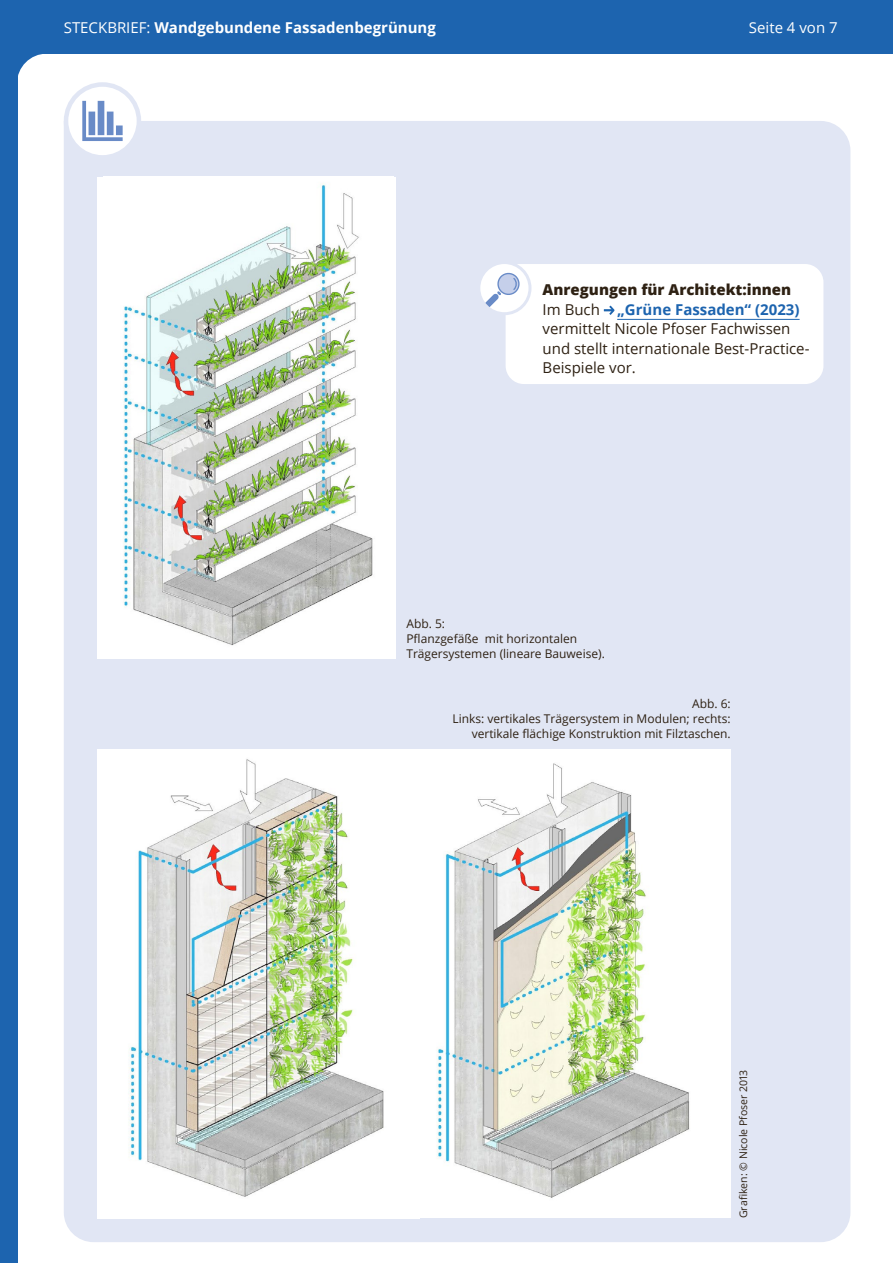
<style>
.page{position:relative;width:893px;height:1263px;background:#fff}
.page>*{position:absolute;margin:0;border:0;box-sizing:border-box;transform-origin:0 0}
.Head_10_13_pt_mit_Ab{font:15px/19.5px "Open Sans";color:#2e2113}
.t1{font:700 15px "Open Sans";color:#fff}
.t2{font:15px "Open Sans";color:#fff}
.Text_8_10_pt{font:12px/15px "Open Sans";color:#2e2113}
.Bildquelle{font:10.5px "Open Sans";color:#2e2113}
.s1{font-weight:400}
.s2{font-weight:800}
.s3{font-weight:700;color:#1d64af}
</style>
<div class="page">
<div style="left:63px;top:121px;width:788px;height:1121px;background:#e1e6f4"></div>
<svg style="left:479px;top:262px;width:51px;height:52px"></svg>
<div style="left:477px;top:261px;width:54px;height:54px;border:3px solid #e1e6f4;border-radius:50%"></div>
<svg style="left:484px;top:260px;width:344px;height:129px"></svg>
<svg style="left:66px;top:84px;width:73px;height:73px"></svg>
<svg style="left:82px;top:101px;width:41px;height:40px"></svg>
<div style="left:64px;top:82px;width:77px;height:78px;border:4px solid #e1e6f4;border-radius:50%"></div>
<div style="left:98px;top:177px;width:298px;height:481px;background:#fff"></div>
<img style="left:123px;top:183px;width:250px;height:463px">
<img style="left:419px;top:749px;width:312px;height:459px">
<img style="left:98px;top:749px;width:321px;height:469px">
<div style="left:0;top:0;width:893px;height:54px;background:#1d64af"></div>
<div style="left:0;top:54px;width:17px;height:1209px;background:#1d64af"></div>
<svg style="left:17px;top:54px;width:25px;height:29px"></svg>
<p class="t1" style="left:64px;top:17px;width:374px"><span class="s1">STECKBRIEF:</span> Wandgebundene Fassadenbegrünung</p>
<p class="t2" style="left:749px;top:18px;width:90px">Seite 4 von 7</p>
<p class="Head_10_13_pt_mit_Ab" style="left:543px;top:280px;width:268px"><span class="s2">Anregungen für Architekt:innen<br></span>Im Buch <span class="s3">„Grüne Fassaden“ (2023) </span>vermittelt Nicole Pfoser Fachwissen und stellt internationale Best-Practice-<br>Beispiele vor.</p>
<p class="Text_8_10_pt" style="left:406px;top:616px;width:40px">Abb. 5:</p>
<p class="Text_8_10_pt" style="left:406px;top:631px;width:200px">Pflanzgefäße mit horizontalen<br>Trägersystemen (lineare Bauweise).</p>
<p class="Text_8_10_pt" style="left:692px;top:696px;width:40px">Abb. 6:</p>
<p class="Text_8_10_pt" style="left:452px;top:711px;width:280px;text-align:right">Links: vertikales Trägersystem in Modulen; rechts: vertikale flächige Konstruktion mit Filztaschen.</p>
<p class="Bildquelle" style="left:736px;top:1218px;width:150px;rotate:-90deg">Grafiken: © Nicole Pfoser 2013</p>
</div>
